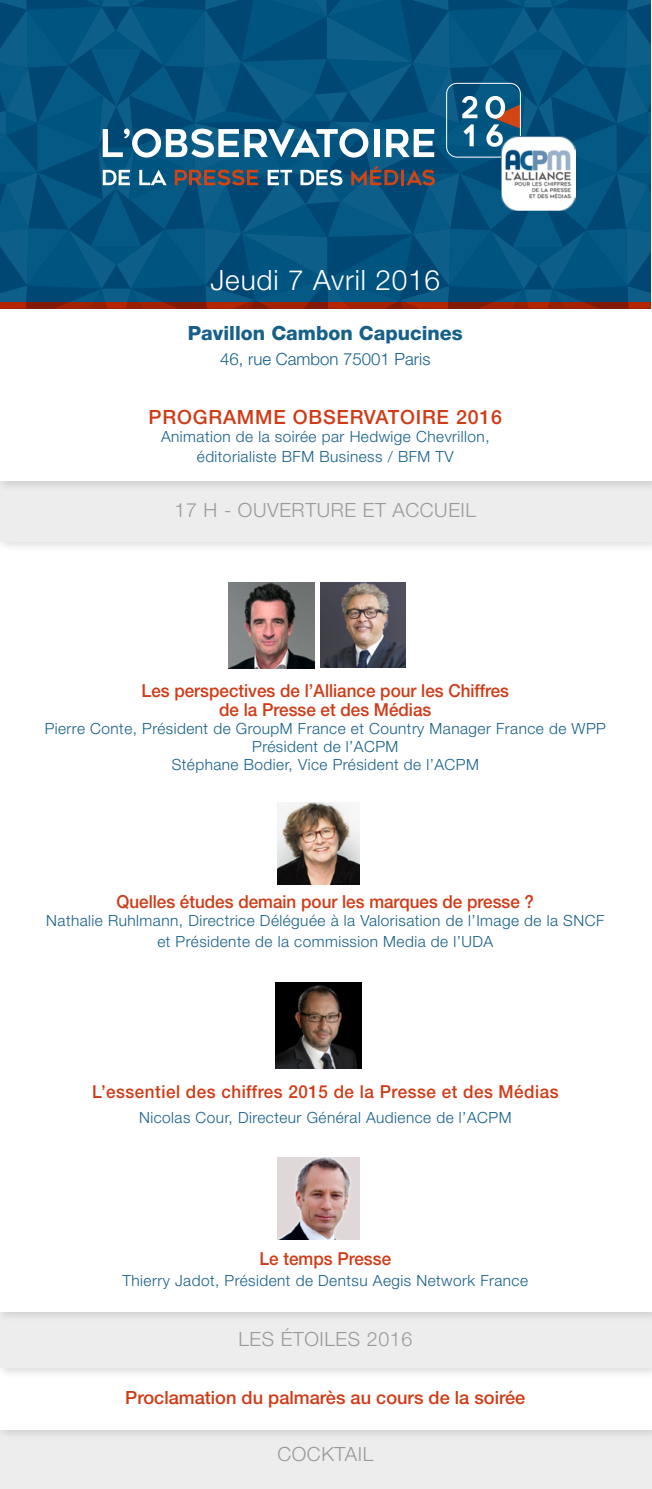
<style>
.page{position:relative;width:652px;height:1489px;background:#fff}
.page>*{position:absolute;margin:0;border:0;box-sizing:border-box;transform-origin:0 0}
.t1{font:300 28.05px "Helvetica Neue LT Std";letter-spacing:.03em;color:#fff}
.t2{font:300 19.65px "Helvetica Neue LT Std";letter-spacing:.03em;color:#9c9999}
.t3{font:500 19.65px "Helvetica Neue LT Std";letter-spacing:.04em;color:#cf3b16}
.t4{font:800 19.65px "Helvetica Neue LT Std";color:#176089}
.t5{font:500 18.15px "Helvetica Neue LT Std";color:#cf3b16}
.t6{font:500 18px/18.1px "Helvetica Neue LT Std";color:#cf3b16;text-align:center;scale:.95 1}
.t7{font:500 18px "Helvetica Neue LT Std";letter-spacing:.03em;color:#cf3b16;scale:.95 1}
.t8{font:300 16.8px "Helvetica Neue LT Std";color:#176089}
.t9{font:300 15.45px/18.1px "Helvetica Neue LT Std";letter-spacing:.03em;color:#176089;text-align:center}
</style>
<div class="page">
<div style="left:0;top:1215px;width:652px;height:273px;background:#ededed"></div>
<div style="left:0;top:1135px;width:652px;height:306px;background:#000;opacity:.14"></div>
<div style="left:0;top:1141px;width:652px;height:288px;background:#fff"></div>
<div style="left:0;top:1074px;width:652px;height:305px;background:#000;opacity:.14"></div>
<div style="left:0;top:1080px;width:652px;height:287px;background:#ededed"></div>
<div style="left:0;top:357px;width:652px;height:954px;background:#fff"></div>
<div style="left:0;top:242px;width:652px;height:311px;background:#000;opacity:.14"></div>
<div style="left:0;top:248px;width:652px;height:293px;background:#ededed"></div>
<div style="left:0;top:230px;width:652px;height:262px;background:#000;opacity:.14"></div>
<div style="left:0;top:235px;width:652px;height:245px;background:#fff"></div>
<svg style="left:0;top:0;width:651px;height:308px;background:#155b82"></svg>
<img style="left:320px;top:583px;width:85px;height:85px">
<img style="left:228px;top:583px;width:86px;height:85px">
<img style="left:275px;top:982px;width:86px;height:86px">
<img style="left:277px;top:802px;width:82px;height:82px">
<img style="left:277px;top:1157px;width:82px;height:82px">
<h1 class="t1" style="left:210px;top:263px;width:231px">Jeudi 7 Avril 2016</h1>
<p class="t4" style="left:188px;top:321px;width:276px">Pavillon Cambon Capucines</p>
<p class="t8" style="left:220px;top:349px;width:212px">46, rue Cambon 75001 Paris</p>
<p class="t3" style="left:149px;top:405px;width:355px">PROGRAMME OBSERVATOIRE 2016</p>
<p class="t9" style="left:161px;top:426px;width:330px;line-height:19.6px">Animation de la soirée par Hedwige Chevrillon, éditorialiste BFM Business / BFM TV</p>
<p class="t2" style="left:175px;top:497px;width:303px">17 H - OUVERTURE ET ACCUEIL</p>
<p class="t6" style="left:142px;top:681px;width:388px">Les perspectives de l’Alliance pour les Chiffres de la Presse et des Médias</p>
<p class="t9" style="left:45px;top:718px;width:563px">Pierre Conte, Président de GroupM France et Country Manager France de WPP<br>Président de l’ACPM<br>Stéphane Bodier, Vice Président de l’ACPM</p>
<p class="t6" style="left:116px;top:891px;width:441px">Quelles études demain pour les marques de presse ?</p>
<p class="t9" style="left:46px;top:909px;width:559px;line-height:21px">Nathalie Ruhlmann, Directrice Déléguée à la Valorisation de l’Image de la SNCF et Présidente de la commission Media de l’UDA</p>
<p class="t7" style="left:92px;top:1080px;width:493px">L’essentiel des chiffres 2015 de la Presse et des Médias</p>
<p class="t9" style="left:139px;top:1108px;width:374px">Nicolas Cour, Directeur Général Audience de l’ACPM</p>
<p class="t6" style="left:259px;top:1249px;width:140px">Le temps Presse</p>
<p class="t9" style="left:123px;top:1270px;width:407px">Thierry Jadot, Président de Dentsu Aegis Network France</p>
<p class="t2" style="left:238px;top:1326px;width:175px">LES ÉTOILES 2016</p>
<p class="t5" style="left:125px;top:1386px;width:402px">Proclamation du palmarès au cours de la soirée</p>
<p class="t2" style="left:277px;top:1441px;width:97px">COCKTAIL</p>
</div>
